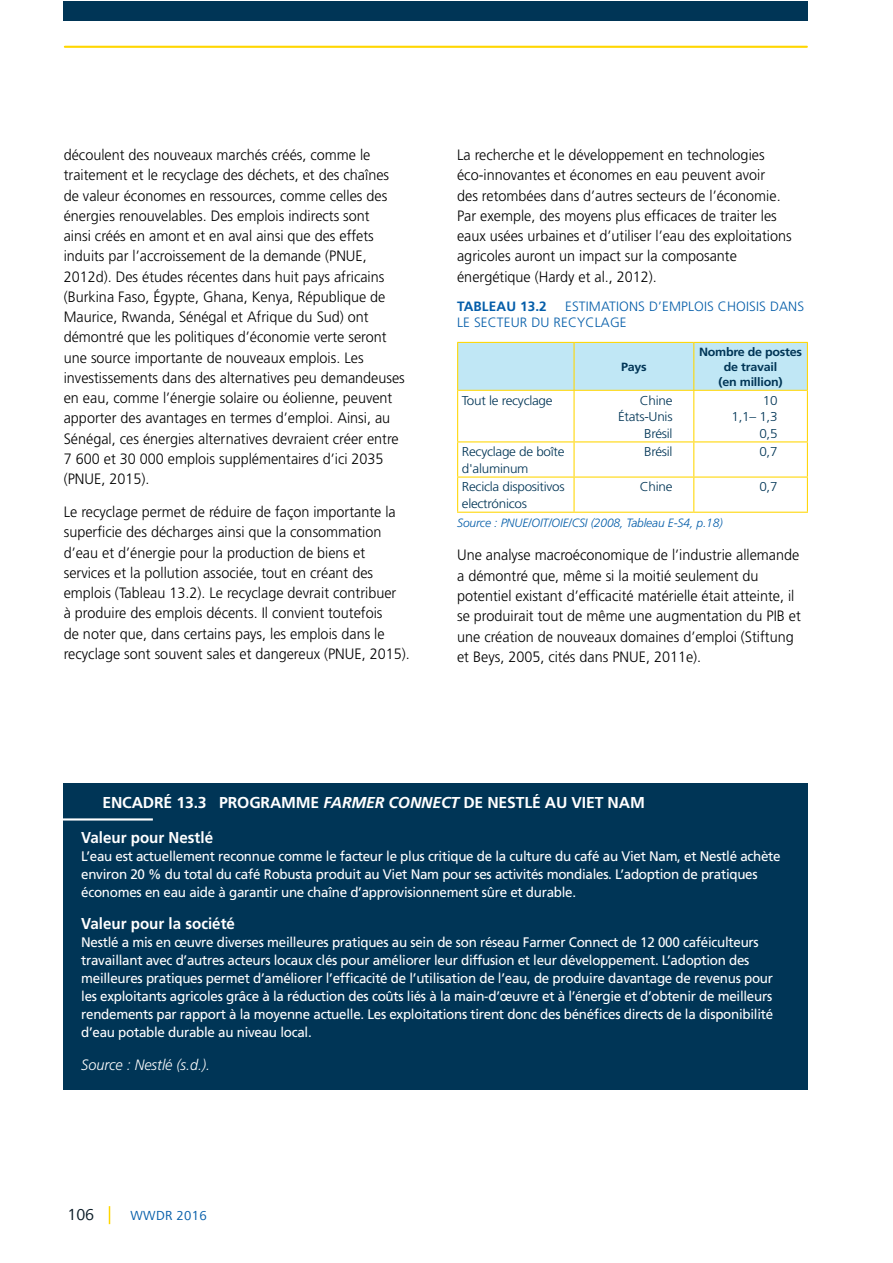
<style>
.page{position:relative;width:893px;height:1263px;background:#fff}
.page>*{position:absolute;margin:0;border:0;box-sizing:border-box;transform-origin:0 0}
.t1{font:16.5px "Frutiger Next LT";color:#0c1d28}
.t2{font:700 15.75px "Frutiger LT Std";letter-spacing:-.01em;color:#fff}
.t3{font:700 15.75px "Frutiger LT Std";letter-spacing:-.01em;color:#fff;scale:.96 1}
.t4{font:300 15px/20.2px "Frutiger LT Std";color:#000;scale:.96 1}
.t5{font:italic 300 15px "Frutiger LT Std";color:#fff;scale:.96 1}
.t6{font:13.8px/18px "Frutiger LT Std";letter-spacing:-.02em;color:#fff}
.t7{font:300 13.5px/16.5px "Frutiger LT Std";letter-spacing:.01em;color:#045da9}
.t8{font:700 13.5px "Frutiger LT Std";letter-spacing:.01em;color:#045da9}
.t9{font:13.5px "Frutiger Next LT";letter-spacing:.02em;color:#045da9}
.t10{font:300 12.9px/16.5px "Frutiger LT Std";letter-spacing:-.02em;color:#003556;text-align:right;scale:1.05 1}
.t11{font:italic 300 12px "Frutiger LT Std";letter-spacing:-.01em;color:#045da9}
.t12{font:700 11.85px/15px "Frutiger LT Std";letter-spacing:-.02em;color:#003556;text-align:center;scale:1.05 1}
.s1{font-style:italic}
</style>
<div class="page">
<svg style="left:109px;top:1206px;width:1px;height:18px"></svg>
<hr style="left:65px;top:46px;width:742px;height:2px;background:#ffd600">
<div style="left:64px;top:1px;width:744px;height:20px;background:#003556"></div>
<div style="left:64px;top:784px;width:744px;height:306px;background:#003556"></div>
<hr style="left:47px;top:818px;width:106px;height:2px;background:#fff">
<svg style="left:458px;top:343px;width:349px;height:169px"></svg>
<hr style="left:573px;top:343px;width:2px;height:47px;background:#ffd600">
<hr style="left:693px;top:343px;width:1px;height:47px;background:#ffd600">
<hr style="left:457px;top:342px;width:117px;height:1px;background:#ffd600">
<hr style="left:457px;top:343px;width:1px;height:47px;background:#ffd600">
<hr style="left:574px;top:342px;width:120px;height:1px;background:#ffd600">
<hr style="left:694px;top:342px;width:114px;height:1px;background:#ffd600">
<hr style="left:807px;top:343px;width:1px;height:47px;background:#ffd600">
<hr style="left:573px;top:390px;width:2px;height:51px;background:#ffd600">
<hr style="left:693px;top:390px;width:1px;height:51px;background:#ffd600">
<hr style="left:458px;top:390px;width:116px;height:1px;background:#ffd600">
<hr style="left:574px;top:390px;width:120px;height:1px;background:#ffd600">
<hr style="left:694px;top:390px;width:113px;height:1px;background:#ffd600">
<hr style="left:457px;top:390px;width:1px;height:51px;background:#ffd600">
<hr style="left:807px;top:390px;width:1px;height:51px;background:#ffd600">
<hr style="left:457px;top:442px;width:1px;height:34px;background:#ffd600">
<hr style="left:807px;top:442px;width:1px;height:34px;background:#ffd600">
<hr style="left:457px;top:478px;width:1px;height:34px;background:#ffd600">
<hr style="left:807px;top:478px;width:1px;height:34px;background:#ffd600">
<hr style="left:457px;top:512px;width:117px;height:1px;background:#ffd600">
<hr style="left:574px;top:512px;width:120px;height:1px;background:#ffd600">
<hr style="left:694px;top:512px;width:114px;height:1px;background:#ffd600">
<hr style="left:457px;top:441px;width:117px;height:1px;background:#ffd600">
<hr style="left:574px;top:441px;width:120px;height:1px;background:#ffd600">
<hr style="left:573px;top:442px;width:2px;height:34px;background:#ffd600">
<hr style="left:694px;top:441px;width:114px;height:1px;background:#ffd600">
<hr style="left:457px;top:476px;width:117px;height:2px;background:#ffd600">
<hr style="left:574px;top:476px;width:120px;height:2px;background:#ffd600">
<hr style="left:694px;top:476px;width:114px;height:2px;background:#ffd600">
<hr style="left:693px;top:442px;width:1px;height:34px;background:#ffd600">
<hr style="left:573px;top:478px;width:2px;height:34px;background:#ffd600">
<hr style="left:693px;top:478px;width:1px;height:34px;background:#ffd600">
<p class="t4" style="left:64px;top:145px;width:357px">découlent des nouveaux marchés créés, comme le traitement et le recyclage des déchets, et des chaînes de valeur économes en ressources, comme celles des énergies renouvelables. Des emplois indirects sont<br>ainsi créés en amont et en aval ainsi que des effets induits par l’accroissement de la demande (PNUE, 2012d). Des études récentes dans huit pays africains (Burkina Faso, Égypte, Ghana, Kenya, République de Maurice, Rwanda, Sénégal et Afrique du Sud) ont démontré que les politiques d’économie verte seront une source importante de nouveaux emplois. Les investissements dans des alternatives peu demandeuses en eau, comme l’énergie solaire ou éolienne, peuvent apporter des avantages en termes d’emploi. Ainsi, au Sénégal, ces énergies alternatives devraient créer entre 7 600 et 30 000 emplois supplémentaires d’ici 2035 (PNUE, 2015).</p>
<p class="t4" style="left:64px;top:502px;width:362px">Le recyclage permet de réduire de façon importante la superficie des décharges ainsi que la consommation d’eau et d’énergie pour la production de biens et services et la pollution associée, tout en créant des emplois (Tableau 13.2). Le recyclage devrait contribuer<br>à produire des emplois décents. Il convient toutefois<br>de noter que, dans certains pays, les emplois dans le recyclage sont souvent sales et dangereux (PNUE, 2015).</p>
<p class="t4" style="left:457px;top:145px;width:350px">La recherche et le développement en technologies éco-innovantes et économes en eau peuvent avoir<br>des retombées dans d’autres secteurs de l’économie.<br>Par exemple, des moyens plus efficaces de traiter les eaux usées urbaines et d’utiliser l’eau des exploitations agricoles auront un impact sur la composante énergétique (Hardy et al., 2012).</p>
<p class="t8" style="left:457px;top:298px;width:91px">TABLEAU 13.2</p>
<p class="t7" style="left:457px;top:298px;width:349px;text-indent:108px">ESTIMATIONS D’EMPLOIS CHOISIS DANS<br>LE SECTEUR DU RECYCLAGE</p>
<p class="t12" style="left:621px;top:359px;width:26px">Pays</p>
<p class="t12" style="left:699px;top:344px;width:100px">Nombre de postes de travail<br>(en million)</p>
<p class="t10" style="left:462px;top:392px;width:88px">Tout le recyclage</p>
<p class="t10" style="left:618px;top:392px;width:53px">Chine<br>États-Unis<br>Brésil</p>
<p class="t10" style="left:731px;top:392px;width:45px">10<br>1,1– 1,3<br>0,5</p>
<p class="t10" style="left:462px;top:444px;width:99px;text-align:left">Recyclage de boîte d'aluminum</p>
<p class="t10" style="left:644px;top:444px;width:29px">Brésil</p>
<p class="t10" style="left:759px;top:444px;width:19px">0,7</p>
<p class="t10" style="left:462px;top:479px;width:99px;text-align:left">Recicla dispositivos electrónicos</p>
<p class="t10" style="left:640px;top:479px;width:33px">Chine</p>
<p class="t10" style="left:759px;top:479px;width:19px">0,7</p>
<p class="t11" style="left:457px;top:516px;width:267px">Source : PNUE/OIT/OIE/CSI (2008, Tableau E-S4, p.18)</p>
<p class="t4" style="left:457px;top:545px;width:360px">Une analyse macroéconomique de l’industrie allemande a démontré que, même si la moitié seulement du potentiel existant d’efficacité matérielle était atteinte, il se produirait tout de même une augmentation du PIB et une création de nouveaux domaines d’emploi (Stiftung et Beys, 2005, cités dans PNUE, 2011e).</p>
<p class="t2" style="left:102px;top:793px;width:544px">ENCADRÉ 13.3 PROGRAMME <span class="s1">FARMER CONNECT</span> DE NESTLÉ AU VIET NAM</p>
<p class="t3" style="left:81px;top:829px;width:139px">Valeur pour Nestlé</p>
<p class="t6" style="left:81px;top:848px;width:701px">L’eau est actuellement reconnue comme le facteur le plus critique de la culture du café au Viet Nam, et Nestlé achète environ 20 % du total du café Robusta produit au Viet Nam pour ses activités mondiales. L’adoption de pratiques économes en eau aide à garantir une chaîne d’approvisionnement sûre et durable.</p>
<p class="t3" style="left:81px;top:914px;width:162px">Valeur pour la société</p>
<p class="t6" style="left:81px;top:933px;width:693px">Nestlé a mis en œuvre diverses meilleures pratiques au sein de son réseau Farmer Connect de 12 000 caféiculteurs travaillant avec d’autres acteurs locaux clés pour améliorer leur diffusion et leur développement. L’adoption des meilleures pratiques permet d’améliorer l’efficacité de l’utilisation de l’eau, de produire davantage de revenus pour les exploitants agricoles grâce à la réduction des coûts liés à la main-d’œuvre et à l’énergie et d’obtenir de meilleurs rendements par rapport à la moyenne actuelle. Les exploitations tirent donc des bénéfices directs de la disponibilité d’eau potable durable au niveau local.</p>
<p class="t5" style="left:81px;top:1056px;width:136px">Source : Nestlé (s.d.).</p>
<p class="t1" style="left:68px;top:1206px;width:28px">106</p>
<p class="t9" style="left:131px;top:1208px;width:78px">WWDR 2016</p>
</div>
